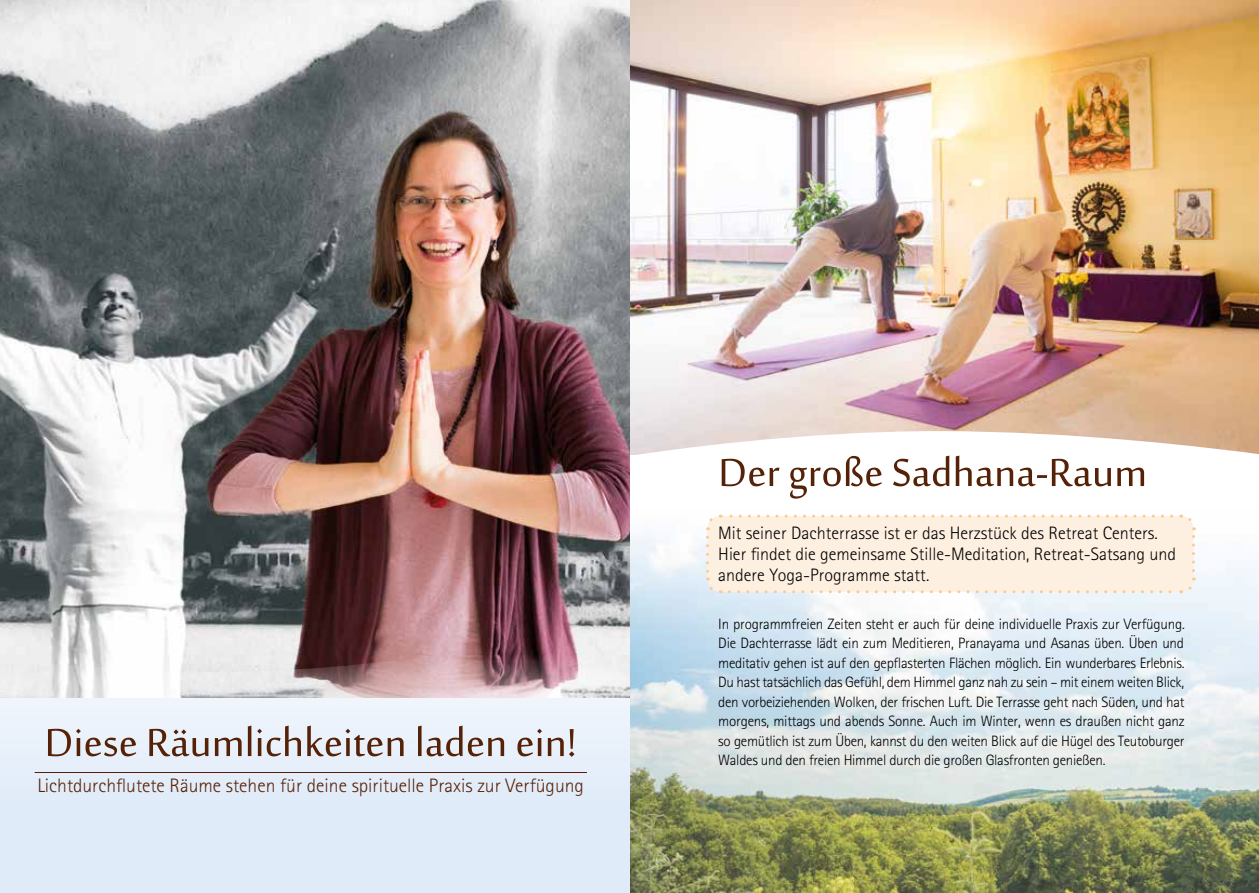
<style>
.page{position:relative;width:1259px;height:893px;background:#fff}
.page>*{position:absolute;margin:0;border:0;box-sizing:border-box;transform-origin:0 0}
.t1{font:54px "Sakkal Majalla";color:#552207}
.t2{font:300 19.5px "Agfa Rotis Sans Serif";color:#552207}
.t3{font:300 18px/21px "Agfa Rotis Sans Serif";color:#000}
.t4{font:300 15px/19.5px "Agfa Rotis Sans Serif";letter-spacing:-.02em;color:#000;text-align:justify}
</style>
<div class="page">
<img style="left:629px;top:508px;width:630px;height:385px">
<img style="left:629px;top:0;width:630px;height:455px">
<img style="left:0;top:0;width:629px;height:653px">
<div style="left:707px;top:516px;width:486px;height:76px;background:#fef0e1;border-radius:13px"></div>
<svg style="left:706px;top:537px;width:15px;height:58px"></svg>
<svg style="left:729px;top:577px;width:467px;height:16px"></svg>
<svg style="left:1180px;top:513px;width:15px;height:58px"></svg>
<svg style="left:704px;top:515px;width:467px;height:15px"></svg>
<svg style="left:0;top:653px;width:629px;height:46px"></svg>
<div style="left:0;top:699px;width:629px;height:194px;background:linear-gradient(to right,#e4eefa,#e4eefa)"></div>
<hr style="left:35px;top:772px;width:552px;height:1px;background:#552207">
<h1 class="t1" style="left:45px;top:713px;width:533px">Diese Räumlichkeiten laden ein!</h1>
<h2 class="t2" style="left:37px;top:774px;width:548px">Lichtdurchflutete Räume stehen für deine spirituelle Praxis zur Verfügung</h2>
<h1 class="t1" style="left:718px;top:443px;width:430px">Der große Sadhana-Raum</h1>
<p class="t3" style="left:718px;top:522px;width:459px">Mit seiner Dachterrasse ist er das Herzstück des Retreat Centers.<br>Hier findet die gemeinsame Stille-Meditation, Retreat-Satsang und andere Yoga-Programme statt.</p>
<p class="t4" style="left:718px;top:614px;width:468px">In programmfreien Zeiten steht er auch für deine individuelle Praxis zur Verfügung.<br>Die Dachterrasse lädt ein zum Meditieren, Pranayama und Asanas üben. Üben und meditativ gehen ist auf den gepflasterten Flächen möglich. Ein wunderbares Erlebnis.<br>Du hast tatsächlich das Gefühl, dem Himmel ganz nah zu sein – mit einem weiten Blick, den vorbeiziehenden Wolken, der frischen Luft. Die Terrasse geht nach Süden, und hat morgens, mittags und abends Sonne. Auch im Winter, wenn es draußen nicht ganz so gemütlich ist zum Üben, kannst du den weiten Blick auf die Hügel des Teutoburger</p>
<p class="t4" style="left:718px;top:751px;width:389px">Waldes und den freien Himmel durch die großen Glasfronten genießen.</p>
</div>
